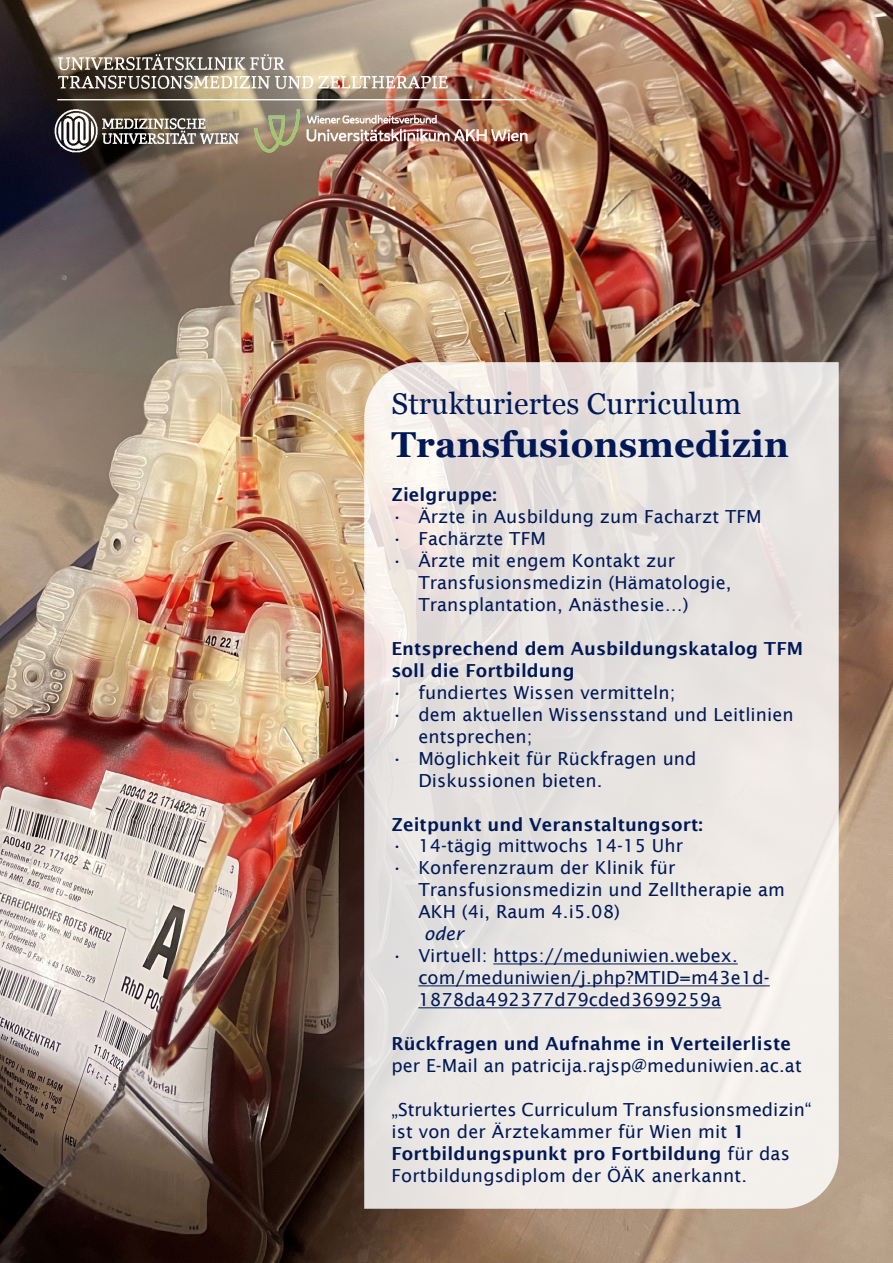
<style>
.page{position:relative;width:893px;height:1263px;background:#fff}
.page>*{position:absolute;margin:0;border:0;box-sizing:border-box;transform-origin:0 0}
.t1{font:700 36px "Georgia";letter-spacing:.005em;color:#001855}
.t2{font:30px "Georgia";letter-spacing:.005em;color:#001855}
.t3{font:18px/21.9px "Lucida Sans";letter-spacing:.005em;color:#001855}
.t4{font:600 18px/21.9px "Lucida Sans";letter-spacing:.005em;color:#001855}
.t5{font:italic 18px "Lucida Sans";color:#001855}
.s1{font-weight:600}
</style>
<div class="page">
<img style="left:0;top:0;width:893px;height:1263px">
<img style="left:54px;top:54px;width:475px;height:99px">
<svg style="left:364px;top:362px;width:475px;height:847px;fill:#e9e5e2"></svg>
<hr style="left:493px;top:963px;width:245px;height:1px;background:#001855">
<hr style="left:418px;top:985px;width:352px;height:1px;background:#001855">
<hr style="left:418px;top:1007px;width:303px;height:1px;background:#001855">
<h2 class="t2" style="left:391px;top:382px;width:351px">Strukturiertes Curriculum</h2>
<h1 class="t1" style="left:391px;top:418px;width:399px">Transfusionsmedizin</h1>
<p class="t4" style="left:391px;top:484px;width:107px">Zielgruppe:</p>
<p class="t3" style="left:391px;top:506px;width:372px">• Ärzte in Ausbildung zum Facharzt TFM</p>
<p class="t3" style="left:391px;top:528px;width:156px">• Fachärzte TFM</p>
<p class="t3" style="left:418px;top:550px;width:315px;text-indent:-27px">• Ärzte mit engem Kontakt zur<br>Transfusionsmedizin (Hämatologie,<br>Transplantation, Anästhesie…)</p>
<p class="t4" style="left:391px;top:637px;width:413px">Entsprechend dem Ausbildungskatalog TFM soll die Fortbildung</p>
<p class="t3" style="left:391px;top:681px;width:286px">• fundiertes Wissen vermitteln;</p>
<p class="t3" style="left:418px;top:703px;width:377px;text-indent:-27px">• dem aktuellen Wissensstand und Leitlinien entsprechen;</p>
<p class="t3" style="left:418px;top:747px;width:280px;text-indent:-27px">• Möglichkeit für Rückfragen und<br>Diskussionen bieten.</p>
<p class="t4" style="left:391px;top:813px;width:313px">Zeitpunkt und Veranstaltungsort:</p>
<p class="t3" style="left:391px;top:835px;width:293px">• 14-tägig mittwochs 14-15 Uhr</p>
<p class="t3" style="left:418px;top:857px;width:368px;text-indent:-27px">• Konferenzraum der Klinik für<br>Transfusionsmedizin und Zelltherapie am<br>AKH (4i, Raum 4.i5.08)</p>
<p class="t5" style="left:424px;top:923px;width:41px">oder</p>
<p class="t3" style="left:418px;top:945px;width:353px;text-indent:-27px">• Virtuell: https://meduniwien.webex. com/meduniwien/j.php?MTID=m43e1d-<br>1878da492377d79cded3699259a</p>
<p class="t4" style="left:391px;top:1032px;width:401px">Rückfragen und Aufnahme in Verteilerliste</p>
<p class="t3" style="left:391px;top:1054px;width:412px">per E-Mail an patricija.rajsp@meduniwien.ac.at</p>
<p class="t3" style="left:391px;top:1098px;width:422px">„Strukturiertes Curriculum Transfusionsmedizin“ ist von der Ärztekammer für Wien mit <span class="s1">1<br>Fortbildungspunkt pro Fortbildung</span> für das Fortbildungsdiplom der ÖÄK anerkannt.</p>
</div>
